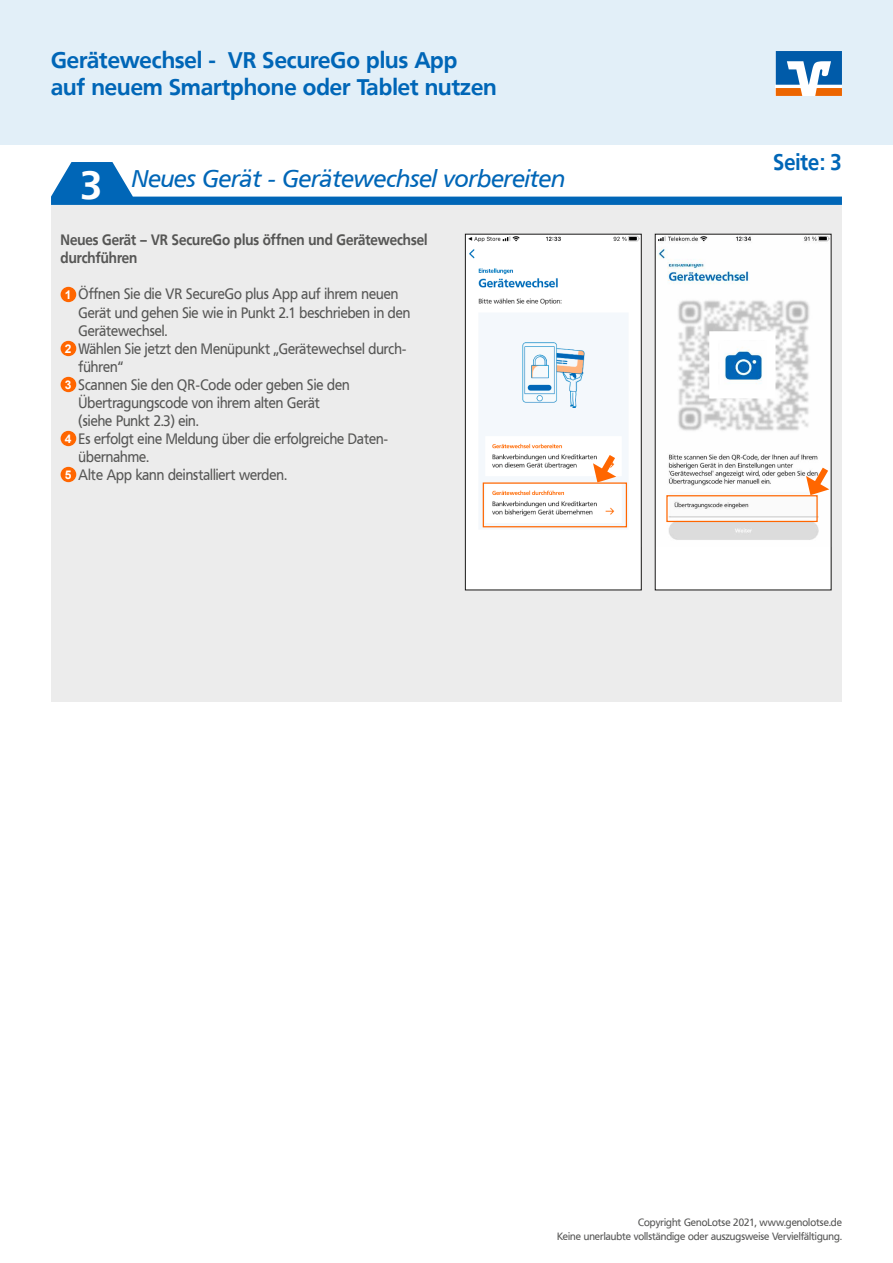
<style>
.page{position:relative;width:893px;height:1263px;background:#fff}
.page>*{position:absolute;margin:0;border:0;box-sizing:border-box;transform-origin:0 0}
.t1{font:700 39.3px "Frutiger VR";color:#fff}
.t2{font:italic 24px "Frutiger VR";color:#0066b7}
.t3{font:700 22.5px/27px "Frutiger VR";color:#0066b7}
.t4{font:700 22.5px "Frutiger VR";color:#0066b7;scale:.9 1}
.t5{font:15px "Frutiger VR";color:#565655;scale:.9 1}
.t6{font:700 15px/18px "Frutiger VR";color:#565655;scale:.9 1}
.t7{font:10.5px/13.5px "Frutiger VR";color:#565655;text-align:right;scale:.95 1}
.s1{font-family:"Arial";font-weight:700;font-size:12px;color:#fff}
</style>
<div class="page">
<div style="left:0;top:0;width:893px;height:145px;background:#e2eff8"></div>
<svg style="left:776px;top:51px;width:66px;height:45px;background:#6e8eac"></svg>
<div style="left:51px;top:201px;width:791px;height:501px;background:#ececec"></div>
<svg style="left:51px;top:162px;width:791px;height:43px"></svg>
<div style="left:465px;top:234px;width:176px;height:356px;background:#fff"></div>
<img style="left:468px;top:236px;width:171px;height:293px">
<div style="left:465px;top:234px;width:176px;height:356px;border:1px solid #181716"></div>
<div style="left:655px;top:234px;width:176px;height:356px;background:#fff"></div>
<img style="left:658px;top:236px;width:171px;height:304px">
<div style="left:483px;top:482px;width:144px;height:45px;border:1px solid #f60"></div>
<svg style="left:593px;top:448px;width:28px;height:35px"></svg>
<div style="left:61px;top:287px;width:15px;height:15px;background:#f60;border-radius:50%"></div>
<div style="left:61px;top:341px;width:15px;height:15px;background:#f60;border-radius:50%"></div>
<div style="left:61px;top:377px;width:15px;height:15px;background:#f60;border-radius:50%"></div>
<div style="left:61px;top:431px;width:15px;height:15px;background:#f60;border-radius:50%"></div>
<div style="left:61px;top:467px;width:15px;height:15px;background:#f60;border-radius:50%"></div>
<div style="left:666px;top:495px;width:152px;height:27px;border:1px solid #f60"></div>
<svg style="left:806px;top:461px;width:26px;height:35px"></svg>
<h3 class="t3" style="left:51px;top:47px;width:447px">Gerätewechsel - VR SecureGo plus App auf neuem Smartphone oder Tablet nutzen</h3>
<h2 class="t2" style="left:132px;top:164px;width:435px">Neues Gerät - Gerätewechsel vorbereiten</h2>
<h1 class="t1" style="left:80px;top:161px;width:24px">3</h1>
<p class="t6" style="left:61px;top:231px;width:409px">Neues Gerät – VR SecureGo plus öffnen und Gerätewechsel durchführen</p>
<p class="t5" style="left:65px;top:285px;width:372px"><span class="s1">1</span> Öffnen Sie die VR SecureGo plus App auf ihrem neuen</p>
<p class="t5" style="left:79px;top:303px;width:370px">Gerät und gehen Sie wie in Punkt 2.1 beschrieben in den</p>
<p class="t5" style="left:79px;top:321px;width:100px">Gerätewechsel.</p>
<p class="t5" style="left:65px;top:339px;width:381px"><span class="s1">2</span> Wählen Sie jetzt den Menüpunkt „Gerätewechsel durch-</p>
<p class="t5" style="left:79px;top:357px;width:51px">führen“</p>
<p class="t5" style="left:65px;top:375px;width:318px"><span class="s1">3</span> Scannen Sie den QR-Code oder geben Sie den</p>
<p class="t5" style="left:79px;top:393px;width:270px">Übertragungscode von ihrem alten Gerät</p>
<p class="t5" style="left:79px;top:411px;width:135px">(siehe Punkt 2.3) ein.</p>
<p class="t5" style="left:65px;top:429px;width:361px"><span class="s1">4</span> Es erfolgt eine Meldung über die erfolgreiche Daten-</p>
<p class="t5" style="left:79px;top:447px;width:80px">übernahme.</p>
<p class="t5" style="left:65px;top:465px;width:248px"><span class="s1">5</span> Alte App kann deinstalliert werden.</p>
<h3 class="t4" style="left:774px;top:149px;width:77px">Seite: 3</h3>
<p class="t7" style="left:557px;top:1216px;width:301px">Copyright GenoLotse 2021, www.genolotse.de<br>Keine unerlaubte vollständige oder auszugsweise Vervielfältigung.</p>
</div>
